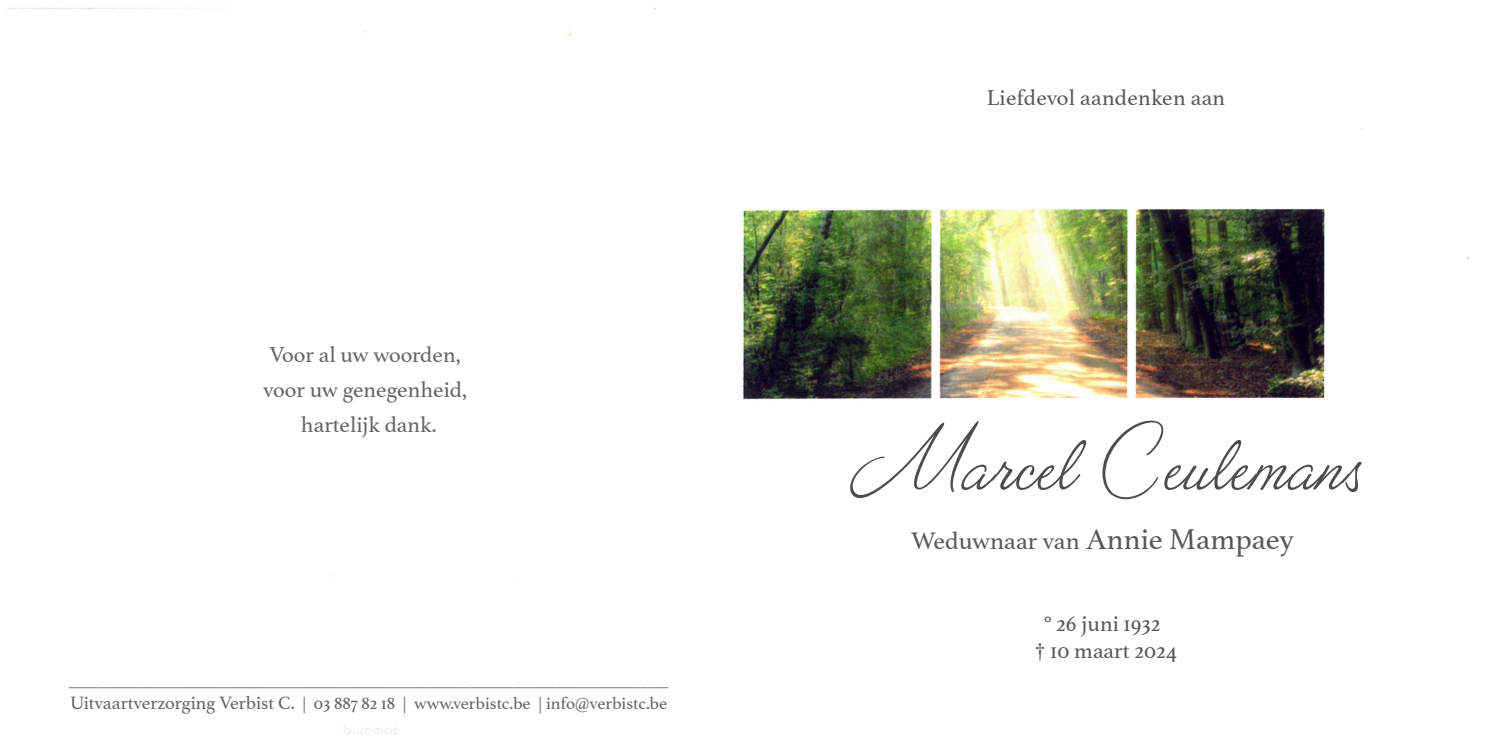
<style>
.page{position:relative;width:1489px;height:745px;background:#fff}
.page>*{position:absolute;margin:0;border:0;box-sizing:border-box;transform-origin:0 0}
.t1{font:85px "Valentina JF";letter-spacing:.01em;color:#4b4c4d}
.Familie{font:25px "Athelas";color:#57585a}
.t2{font:22.5px "Athelas";color:#636366}
.Familie-2{font:22.5px "Athelas";color:#57585a}
.t3{font:17.5px "Athelas";color:#636366}
.s1{font-size:18.75px}
.s2{font-size:30px}
</style>
<div class="page">
<img style="left:7px;top:8px;width:1462px;height:727px">
<p class="t2" style="left:269px;top:336px;width:193px">Voor al uw woorden,</p>
<p class="t2" style="left:263px;top:371px;width:205px">voor uw genegenheid,</p>
<p class="t2" style="left:301px;top:406px;width:137px">hartelijk dank.</p>
<p class="t3" style="left:69px;top:666px;width:601px">_____________________________________________________________________________________</p>
<p class="t3" style="left:70px;top:688px;width:598px"><span class="s1">Uitvaartverzorging Verbist C.</span> | 03 887 82 18 | www.verbistc.be | info@verbistc.be</p>
<p class="Familie-2" style="left:986px;top:80px;width:240px">Liefdevol aandenken aan</p>
<p class="t1" style="left:850px;top:403px;width:513px">Marcel Ceulemans</p>
<p class="Familie" style="left:911px;top:520px;width:384px">Weduwnaar van <span class="s2">Annie Mampaey</span></p>
<p class="Familie-2" style="left:1044px;top:604px;width:117px">° 26 juni 1932</p>
<p class="Familie-2" style="left:1035px;top:632px;width:143px">† 10 maart 2024</p>
</div>
